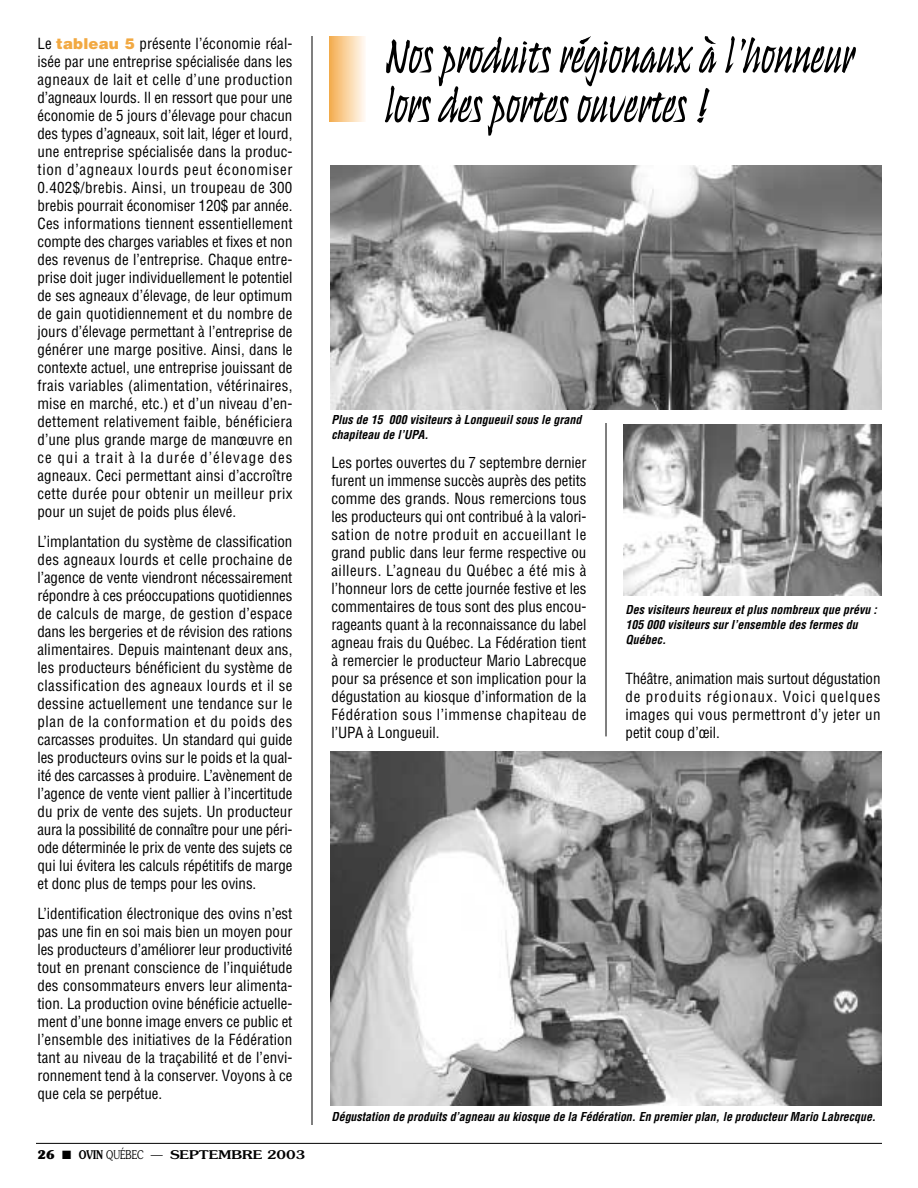
<style>
.page{position:relative;width:918px;height:1188px;background:#fff}
.page>*{position:absolute;margin:0;border:0;box-sizing:border-box;transform-origin:0 0}
.t1{font:51px/49.5px "Ulysses Plain";color:#000}
.t2{font:condensed 15px/18px "Helvetica";color:#000;text-align:justify}
.t3{font:italic 700 condensed 12px/15px "Helvetica";color:#000}
.t4{font:500 12px "Souvenir";color:#000;scale:1.25 1}
.s1{font-weight:900;font-stretch:normal;color:#f2a942}
.s2{font-weight:700}
.s3{font-weight:600}
.s4{font-weight:300}
</style>
<div class="page">
<hr style="left:36px;top:1143px;width:846px;height:1px;background:#000">
<hr style="left:312px;top:36px;width:1px;height:1089px;background:#000">
<hr style="left:606px;top:423px;width:1px;height:313px;background:#000">
<hr style="left:330px;top:36px;width:1px;height:85px;background:#f3ad4f">
<hr style="left:331px;top:36px;width:1px;height:85px;background:#f3af55">
<hr style="left:332px;top:36px;width:1px;height:85px;background:#f4b259">
<hr style="left:333px;top:36px;width:1px;height:85px;background:#f4b460">
<hr style="left:334px;top:36px;width:1px;height:85px;background:#f6b666">
<hr style="left:335px;top:36px;width:1px;height:85px;background:#f6ba6a">
<hr style="left:336px;top:36px;width:1px;height:85px;background:#f7bc6e">
<hr style="left:337px;top:36px;width:1px;height:85px;background:#f7be73">
<hr style="left:338px;top:36px;width:1px;height:85px;background:#f8c178">
<hr style="left:339px;top:36px;width:1px;height:85px;background:#f8c37d">
<hr style="left:340px;top:36px;width:1px;height:85px;background:#f8c582">
<hr style="left:341px;top:36px;width:1px;height:85px;background:#f9c887">
<hr style="left:342px;top:36px;width:1px;height:85px;background:#faca8c">
<hr style="left:343px;top:36px;width:1px;height:85px;background:#facc92">
<hr style="left:344px;top:36px;width:1px;height:85px;background:#facf96">
<hr style="left:345px;top:36px;width:1px;height:85px;background:#fad19b">
<hr style="left:346px;top:36px;width:1px;height:85px;background:#fbd39f">
<hr style="left:347px;top:36px;width:1px;height:85px;background:#fbd6a3">
<hr style="left:348px;top:36px;width:1px;height:85px;background:#fbd7a9">
<hr style="left:349px;top:36px;width:1px;height:85px;background:#fcdaad">
<hr style="left:350px;top:36px;width:1px;height:85px;background:#fcdcb2">
<hr style="left:351px;top:36px;width:1px;height:85px;background:#fcdeb6">
<hr style="left:352px;top:36px;width:1px;height:85px;background:#fce0ba">
<hr style="left:353px;top:36px;width:1px;height:85px;background:#fde3c0">
<hr style="left:354px;top:36px;width:1px;height:85px;background:#fde4c5">
<hr style="left:355px;top:36px;width:1px;height:85px;background:#fde6c8">
<hr style="left:356px;top:36px;width:1px;height:85px;background:#fde9ce">
<hr style="left:357px;top:36px;width:1px;height:85px;background:#fdebd3">
<hr style="left:358px;top:36px;width:1px;height:85px;background:#fdedd7">
<hr style="left:359px;top:36px;width:1px;height:85px;background:#feeedc">
<hr style="left:360px;top:36px;width:1px;height:85px;background:#fef0e0">
<hr style="left:361px;top:36px;width:1px;height:85px;background:#fff3e6">
<hr style="left:362px;top:36px;width:1px;height:85px;background:#fff6ea">
<hr style="left:363px;top:36px;width:1px;height:85px;background:#fff6ee">
<hr style="left:364px;top:36px;width:1px;height:85px;background:#fff9f2">
<hr style="left:365px;top:36px;width:1px;height:85px;background:#fffbf7">
<hr style="left:366px;top:36px;width:1px;height:85px;background:#fffcf9">
<img style="left:330px;top:751px;width:552px;height:355px">
<img style="left:624px;top:424px;width:258px;height:171px">
<img style="left:330px;top:166px;width:552px;height:244px">
<p class="t2" style="left:38px;top:36px;width:257px">Le <span class="s1">tableau 5</span> présente l’économie réal&shy;isée par une entreprise spécialisée dans les agneaux de lait et celle d’une production d’agneaux lourds. Il en ressort que pour une économie de 5 jours d’élevage pour chacun des types d’agneaux, soit lait, léger et lourd, une entreprise spécialisée dans la produc&shy;tion d’agneaux lourds peut économiser 0.402$/brebis. Ainsi, un troupeau de 300 brebis pourrait économiser 120$ par année.<br>Ces informations tiennent essentiellement compte des charges variables et fixes et non des revenus de l’entreprise. Chaque entre&shy;prise doit juger individuellement le potentiel de ses agneaux d’élevage, de leur optimum de gain quotidiennement et du nombre de jours d’élevage permettant à l’entreprise de générer une marge positive. Ainsi, dans le contexte actuel, une entreprise jouissant de frais variables (alimentation, vétérinaires, mise en marché, etc.) et d’un niveau d’en&shy;dettement relativement faible, bénéficiera d’une plus grande marge de manœuvre en ce qui a trait à la durée d’élevage des agneaux. Ceci permettant ainsi d’accroître cette durée pour obtenir un meilleur prix pour un sujet de poids plus élevé.</p>
<p class="t2" style="left:38px;top:534px;width:257px">L’implantation du système de classification des agneaux lourds et celle prochaine de l’agence de vente viendront nécessairement répondre à ces préoccupations quotidiennes de calculs de marge, de gestion d’espace dans les bergeries et de révision des rations alimentaires. Depuis maintenant deux ans, les producteurs bénéficient du système de classification des agneaux lourds et il se dessine actuellement une tendance sur le plan de la conformation et du poids des carcasses produites. Un standard qui guide les producteurs ovins sur le poids et la qual&shy;ité des carcasses à produire. L’avènement de l’agence de vente vient pallier à l’incertitude du prix de vente des sujets. Un producteur aura la possibilité de connaître pour une péri&shy;ode déterminée le prix de vente des sujets ce qui lui évitera les calculs répétitifs de marge et donc plus de temps pour les ovins.</p>
<p class="t2" style="left:38px;top:906px;width:257px">L’identification électronique des ovins n’est pas une fin en soi mais bien un moyen pour les producteurs d’améliorer leur productivité tout en prenant conscience de l’inquiétude des consommateurs envers leur alimenta&shy;tion. La production ovine bénéficie actuelle&shy;ment d’une bonne image envers ce public et l’ensemble des initiatives de la Fédération tant au niveau de la traçabilité et de l’envi&shy;ronnement tend à la conserver. Voyons à ce que cela se perpétue.</p>
<p class="t4" style="left:38px;top:1150px;width:216px"><span class="s2">26</span> ■ <span class="s3">OVIN</span> <span class="s4">QUÉBEC —</span> SEPTEMBRE 2003</p>
<h1 class="t1" style="left:386px;top:37px;width:470px">Nos produits régionaux à l’honneur lors des portes ouvertes !</h1>
<p class="t3" style="left:332px;top:414px;width:251px">Plus de 15 000 visiteurs à Longueuil sous le grand chapiteau de l’UPA.</p>
<p class="t2" style="left:332px;top:455px;width:257px">Les portes ouvertes du 7 septembre dernier furent un immense succès auprès des petits comme des grands. Nous remercions tous les producteurs qui ont contribué à la valori&shy;sation de notre produit en accueillant le grand public dans leur ferme respective ou ailleurs. L’agneau du Québec a été mis à l’honneur lors de cette journée festive et les commentaires de tous sont des plus encou&shy;rageants quant à la reconnaissance du label agneau frais du Québec. La Fédération tient à remercier le producteur Mario Labrecque pour sa présence et son implication pour la dégustation au kiosque d’information de la Fédération sous l’immense chapiteau de l’UPA à Longueuil.</p>
<p class="t3" style="left:626px;top:603px;width:253px">Des visiteurs heureux et plus nombreux que prévu :<br>105 000 visiteurs sur l’ensemble des fermes du<br>Québec.</p>
<p class="t2" style="left:626px;top:671px;width:257px">Théâtre, animation mais surtout dégustation de produits régionaux. Voici quelques images qui vous permettront d’y jeter un petit coup d’œil.</p>
<p class="t3" style="left:332px;top:1110px;width:546px">Dégustation de produits d’agneau au kiosque de la Fédération. En premier plan, le producteur Mario Labrecque.</p>
</div>
